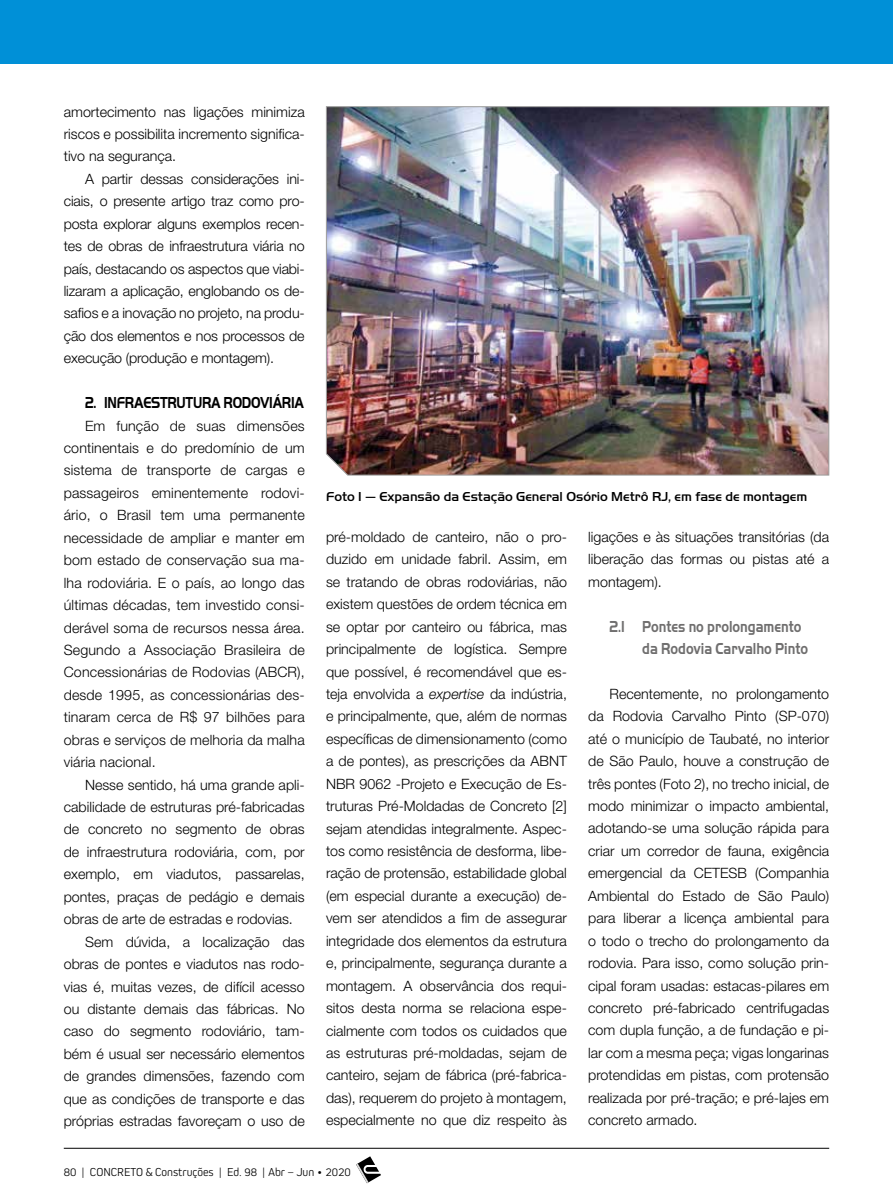
<style>
.page{position:relative;width:893px;height:1191px;background:#fff}
.page>*{position:absolute;margin:0;border:0;box-sizing:border-box;transform-origin:0 0}
.t1{font:700 16.5px/22.4px "Handel Got D";color:#706f6f;scale:.8 1}
.t2{font:700 16.5px "Handel Got D";letter-spacing:-.02em;color:#000;scale:.8 1}
.t3{font:300 14.25px/22.5px "Helvetica Neue LT Std";color:#000;text-align:justify}
.t4{font:500 13.5px "Handel Got D";color:#000}
.t5{font:300 12px "Kiro";color:#000}
.s1{font-style:italic}
</style>
<div class="page">
<svg style="left:356px;top:1156px;width:25px;height:27px"></svg>
<hr style="left:64px;top:1148px;width:765px;height:1px;background:#000">
<div style="left:0;top:0;width:893px;height:64px;background:#0090d7"></div>
<img style="left:326px;top:106px;width:504px;height:370px">
<p class="t3" style="left:64px;top:100px;width:242px">amortecimento nas ligações minimiza riscos e possibilita incremento significa&shy;tivo na segurança.</p>
<p class="t3" style="left:64px;top:167px;width:242px;text-indent:21px">A partir dessas considerações ini&shy;ciais, o presente artigo traz como pro&shy;posta explorar alguns exemplos recen&shy;tes de obras de infraestrutura viária no país, destacando os aspectos que viabi&shy;lizaram a aplicação, englobando os de&shy;safios e a inovação no projeto, na produ&shy;ção dos elementos e nos processos de execução (produção e montagem).</p>
<p class="t2" style="left:85px;top:393px;width:275px">2. INFRAESTRUTURA RODOVIÁRIA</p>
<p class="t3" style="left:64px;top:414px;width:242px;text-indent:21px">Em função de suas dimensões continentais e do predomínio de um sistema de transporte de cargas e passageiros eminentemente rodovi&shy;ário, o Brasil tem uma permanente necessidade de ampliar e manter em bom estado de conservação sua ma&shy;lha rodoviária. E o país, ao longo das últimas décadas, tem investido consi&shy;derável soma de recursos nessa área.<br>Segundo a Associação Brasileira de Concessionárias de Rodovias (ABCR), desde 1995, as concessionárias des&shy;tinaram cerca de R$ 97 bilhões para obras e serviços de melhoria da malha viária nacional.</p>
<p class="t3" style="left:85px;top:773px;width:221px">Nesse sentido, há uma grande apli-</p>
<p class="t3" style="left:64px;top:795px;width:242px">cabilidade de estruturas pré-fabricadas</p>
<p class="t3" style="left:64px;top:818px;width:242px">de concreto no segmento de obras</p>
<p class="t3" style="left:64px;top:840px;width:242px">de infraestrutura rodoviária, com, por</p>
<p class="t3" style="left:64px;top:862px;width:242px">exemplo, em viadutos, passarelas,</p>
<p class="t3" style="left:64px;top:885px;width:242px">pontes, praças de pedágio e demais</p>
<p class="t3" style="left:64px;top:907px;width:231px">obras de arte de estradas e rodovias.</p>
<p class="t3" style="left:85px;top:930px;width:221px">Sem dúvida, a localização das</p>
<p class="t3" style="left:64px;top:952px;width:242px">obras de pontes e viadutos nas rodo-</p>
<p class="t3" style="left:64px;top:975px;width:242px">vias é, muitas vezes, de difícil acesso</p>
<p class="t3" style="left:64px;top:997px;width:242px">ou distante demais das fábricas. No</p>
<p class="t3" style="left:64px;top:1019px;width:242px">caso do segmento rodoviário, tam-</p>
<p class="t3" style="left:64px;top:1042px;width:242px">bém é usual ser necessário elementos</p>
<p class="t3" style="left:64px;top:1064px;width:242px">de grandes dimensões, fazendo com</p>
<p class="t3" style="left:64px;top:1087px;width:242px">que as condições de transporte e das</p>
<p class="t3" style="left:64px;top:1109px;width:242px">próprias estradas favoreçam o uso de</p>
<p class="t4" style="left:326px;top:489px;width:483px">Foto 1 — Expansão da Estação General Osório Metrô RJ, em fase de montagem</p>
<p class="t3" style="left:326px;top:525px;width:242px">pré-moldado de canteiro, não o pro&shy;duzido em unidade fabril. Assim, em se tratando de obras rodoviárias, não existem questões de ordem técnica em se optar por canteiro ou fábrica, mas principalmente de logística. Sempre que possível, é recomendável que es&shy;teja envolvida a <span class="s1">expertise</span> da indústria, e principalmente, que, além de normas específicas de dimensionamento (como a de pontes), as prescrições da ABNT NBR 9062 -Projeto e Execução de Es&shy;truturas Pré-Moldadas de Concreto [2] sejam atendidas integralmente. Aspec&shy;tos como resistência de desforma, libe&shy;ração de protensão, estabilidade global (em especial durante a execução) de&shy;vem ser atendidos a fim de assegurar integridade dos elementos da estrutura e, principalmente, segurança durante a montagem. A observância dos requi&shy;sitos desta norma se relaciona espe&shy;cialmente com todos os cuidados que as estruturas pré-moldadas, sejam de canteiro, sejam de fábrica (pré-fabrica&shy;das), requerem do projeto à montagem, especialmente no que diz respeito às</p>
<p class="t3" style="left:588px;top:525px;width:242px">ligações e às situações transitórias (da liberação das formas ou pistas até a montagem).</p>
<p class="t1" style="left:642px;top:614px;width:209px;text-indent:-33px">2.1 Pontes no prolongamento da Rodovia Carvalho Pinto</p>
<p class="t3" style="left:588px;top:682px;width:242px;text-indent:21px">Recentemente, no prolongamento da Rodovia Carvalho Pinto (SP-070) até o município de Taubaté, no interior de São Paulo, houve a construção de três pontes (Foto 2), no trecho inicial, de modo minimizar o impacto ambiental, adotando-se uma solução rápida para criar um corredor de fauna, exigência emergencial da CETESB (Companhia Ambiental do Estado de São Paulo) para liberar a licença ambiental para o todo o trecho do prolongamento da rodovia. Para isso, como solução prin&shy;cipal foram usadas: estacas-pilares em concreto pré-fabricado centrifugadas com dupla função, a de fundação e pi&shy;lar com a mesma peça; vigas longarinas protendidas em pistas, com protensão realizada por pré-tração; e pré-lajes em concreto armado.</p>
<p class="t5" style="left:64px;top:1164px;width:289px">80 | CONCRETO &amp; Construções | Ed. 98 | Abr – Jun • 2020</p>
</div>
